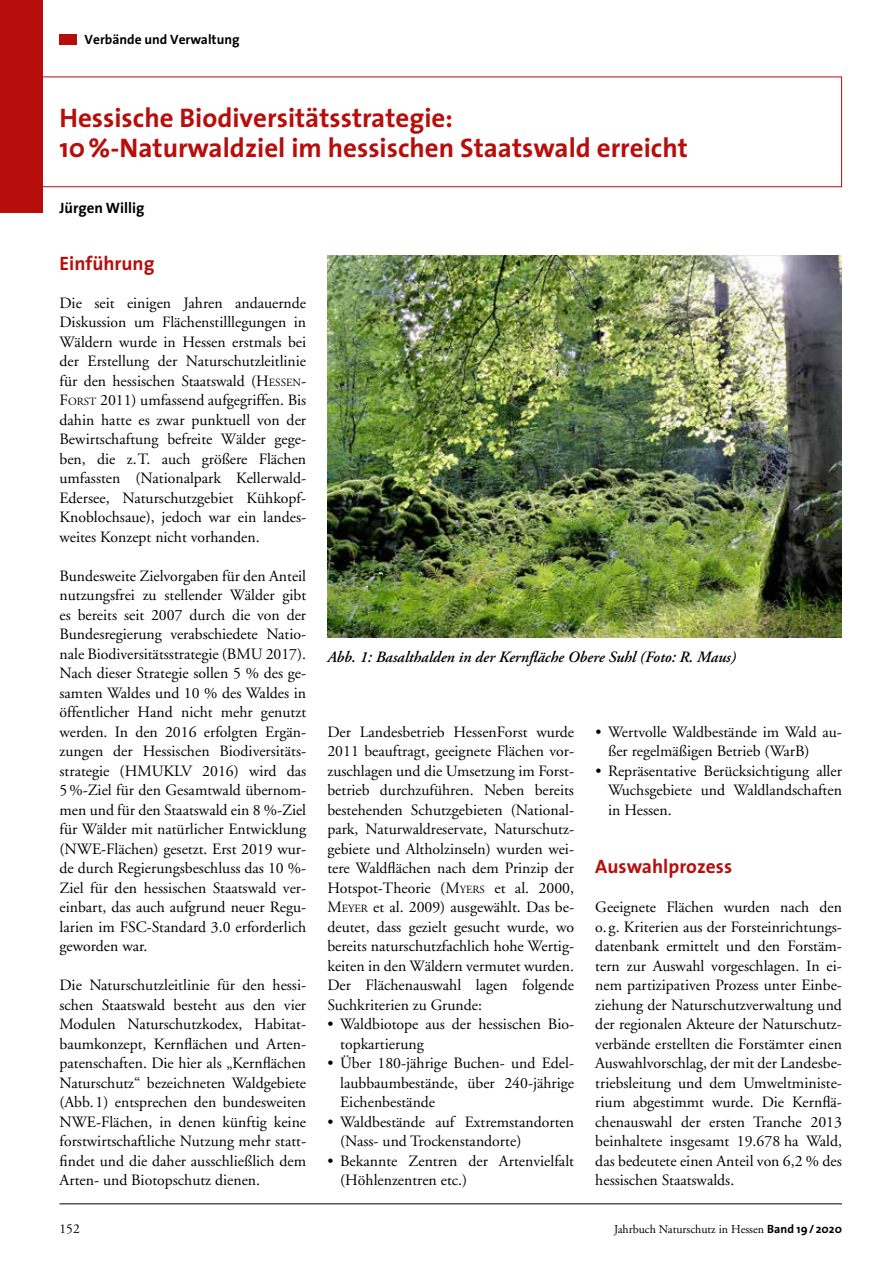
<style>
.page{position:relative;width:893px;height:1263px;background:#fff}
.page>*{position:absolute;margin:0;border:0;box-sizing:border-box;transform-origin:0 0}
.t1{font:700 27px/30px "The Sans";color:#b70e0c}
.t2{font:700 19.5px "The Sans";color:#b70e0c}
.t3{font:15.75px/19.5px "Adobe Garamond";color:#000;text-align:justify}
.t4{font:italic 600 15.75px "Adobe Garamond Pro";color:#000}
.t5{font:700 15px "The Sans";color:#000}
.t6{font:700 13.5px "The Sans";color:#000}
.t7{font:13.5px "Adobe Garamond";color:#000}
.t8{font:12px "Adobe Garamond";color:#000}
.s1{font-style:inherit}
.s2{font-size:10.95px}
.s3{font-family:"The Sans";font-weight:700}
</style>
<div class="page">
<hr style="left:60px;top:1203px;width:782px;height:1px;background:#000">
<div style="left:0;top:77px;width:842px;height:110px;border:1px solid #b70e0c"></div>
<div style="left:60px;top:34px;width:17px;height:10px;background:#b70e0c"></div>
<div style="left:0;top:0;width:43px;height:213px;background:#b70e0c"></div>
<img style="left:327px;top:255px;width:515px;height:383px">
<p class="t6" style="left:85px;top:28px;width:156px">Verbände und Verwaltung</p>
<h1 class="t1" style="left:60px;top:102px;width:630px">Hessische Biodiversitätsstrategie:<br>10%-Naturwaldziel im hessischen Staatswald erreicht</h1>
<p class="t5" style="left:60px;top:195px;width:86px">Jürgen Willig</p>
<p class="t2" style="left:60px;top:247px;width:97px">Einführung</p>
<p class="t3" style="left:60px;top:293px;width:248px">Die seit einigen Jahren andauernde Diskussion um Flächenstilllegungen in Wäldern wurde in Hessen erstmals bei der Erstellung der Naturschutzleitlinie für den hessischen Staatswald (<span class="s1">H</span><span class="s2">ESSEN</span><span class="s1">-F</span><span class="s2">ORST</span> 2011) umfassend aufgegriffen. Bis dahin hatte es zwar punktuell von der Bewirtschaftung befreite Wälder gege&shy;ben, die z.T. auch größere Flächen umfassten (Nationalpark Kellerwald-Edersee, Naturschutzgebiet Kühkopf-Knoblochsaue), jedoch war ein landes&shy;weites Konzept nicht vorhanden.</p>
<p class="t3" style="left:60px;top:566px;width:248px">Bundesweite Zielvorgaben für den Anteil nutzungsfrei zu stellender Wälder gibt es bereits seit 2007 durch die von der Bundesregierung verabschiedete Natio&shy;nale Biodiversitätsstrategie (BMU 2017).<br>Nach dieser Strategie sollen 5 % des ge&shy;samten Waldes und 10 % des Waldes in öffentlicher Hand nicht mehr genutzt werden. In den 2016 erfolgten Ergän&shy;zungen der Hessischen Biodiversitäts&shy;strategie (HMUKLV 2016) wird das 5%-Ziel für den Gesamtwald übernom&shy;men und für den Staatswald ein 8 %-Ziel für Wälder mit natürlicher Entwicklung (NWE-Flächen) gesetzt. Erst 2019 wur&shy;de durch Regierungsbeschluss das 10 %- Ziel für den hessischen Staatswald ver&shy;einbart, das auch aufgrund neuer Regu&shy;larien im FSC-Standard 3.0 erforderlich geworden war.</p>
<p class="t3" style="left:60px;top:976px;width:248px">Die Naturschutzleitlinie für den hessi&shy;schen Staatswald besteht aus den vier Modulen Naturschutzkodex, Habitat&shy;baumkonzept, Kernflächen und Arten&shy;patenschaften. Die hier als „Kernflächen Naturschutz“ bezeichneten Waldgebiete (Abb. 1) entsprechen den bundesweiten NWE-Flächen, in denen künftig keine forstwirtschaftliche Nutzung mehr statt&shy;findet und die daher ausschließlich dem Arten- und Biotopschutz dienen.</p>
<p class="t4" style="left:327px;top:648px;width:410px">Abb. 1: Basalthalden in der Kernfläche Obere Suhl (Foto: R. Maus)</p>
<p class="t3" style="left:327px;top:722px;width:248px">Der Landesbetrieb HessenForst wurde 2011 beauftragt, geeignete Flächen vor&shy;zuschlagen und die Umsetzung im Forst&shy;betrieb durchzuführen. Neben bereits bestehenden Schutzgebieten (National&shy;park, Naturwaldreservate, Naturschutz&shy;gebiete und Altholzinseln) wurden wei&shy;tere Waldflächen nach dem Prinzip der Hotspot-Theorie (<span class="s1">M</span><span class="s2">YERS</span> et al. 2000, <span class="s1">M</span><span class="s2">EYER</span> et al. 2009) ausgewählt. Das be&shy;deutet, dass gezielt gesucht wurde, wo bereits naturschutzfachlich hohe Wertig&shy;keiten in den Wäldern vermutet wurden.<br>Der Flächenauswahl lagen folgende Suchkriterien zu Grunde:</p>
<p class="t3" style="left:340px;top:1015px;width:235px;text-indent:-13px">• Waldbiotope aus der hessischen Bio&shy;topkartierung</p>
<p class="t3" style="left:340px;top:1054px;width:235px;text-indent:-13px">• Über 180-jährige Buchen- und Edel&shy;laubbaumbestände, über 240-jährige Eichenbestände</p>
<p class="t3" style="left:340px;top:1112px;width:235px;text-indent:-13px">• Waldbestände auf Extremstandorten (Nass- und Trockenstandorte)</p>
<p class="t3" style="left:340px;top:1151px;width:235px;text-indent:-13px">• Bekannte Zentren der Artenvielfalt (Höhlenzentren etc.)</p>
<p class="t3" style="left:608px;top:722px;width:235px;text-indent:-13px">• Wertvolle Waldbestände im Wald au&shy;ßer regelmäßigen Betrieb (WarB)</p>
<p class="t3" style="left:608px;top:761px;width:235px;text-indent:-13px">• Repräsentative Berücksichtigung aller Wuchsgebiete und Waldlandschaften in Hessen.</p>
<p class="t2" style="left:595px;top:850px;width:138px">Auswahlprozess</p>
<p class="t3" style="left:595px;top:898px;width:248px">Geeignete Flächen wurden nach den o. g. Kriterien aus der Forsteinrichtungs&shy;datenbank ermittelt und den Forstäm&shy;tern zur Auswahl vorgeschlagen. In ei&shy;nem partizipativen Prozess unter Einbe&shy;ziehung der Naturschutzverwaltung und der regionalen Akteure der Naturschutz&shy;verbände erstellten die Forstämter einen Auswahlvorschlag, der mit der Landesbe&shy;triebsleitung und dem Umweltministe&shy;rium abgestimmt wurde. Die Kernflä&shy;chenauswahl der ersten Tranche 2013 beinhaltete insgesamt 19.678 ha Wald, das bedeutete einen Anteil von 6,2 % des hessischen Staatswalds.</p>
<p class="t7" style="left:60px;top:1222px;width:22px">152</p>
<p class="t8" style="left:614px;top:1223px;width:229px">Jahrbuch Naturschutz in Hessen <span class="s3">Band 19/ 2020</span></p>
</div>
